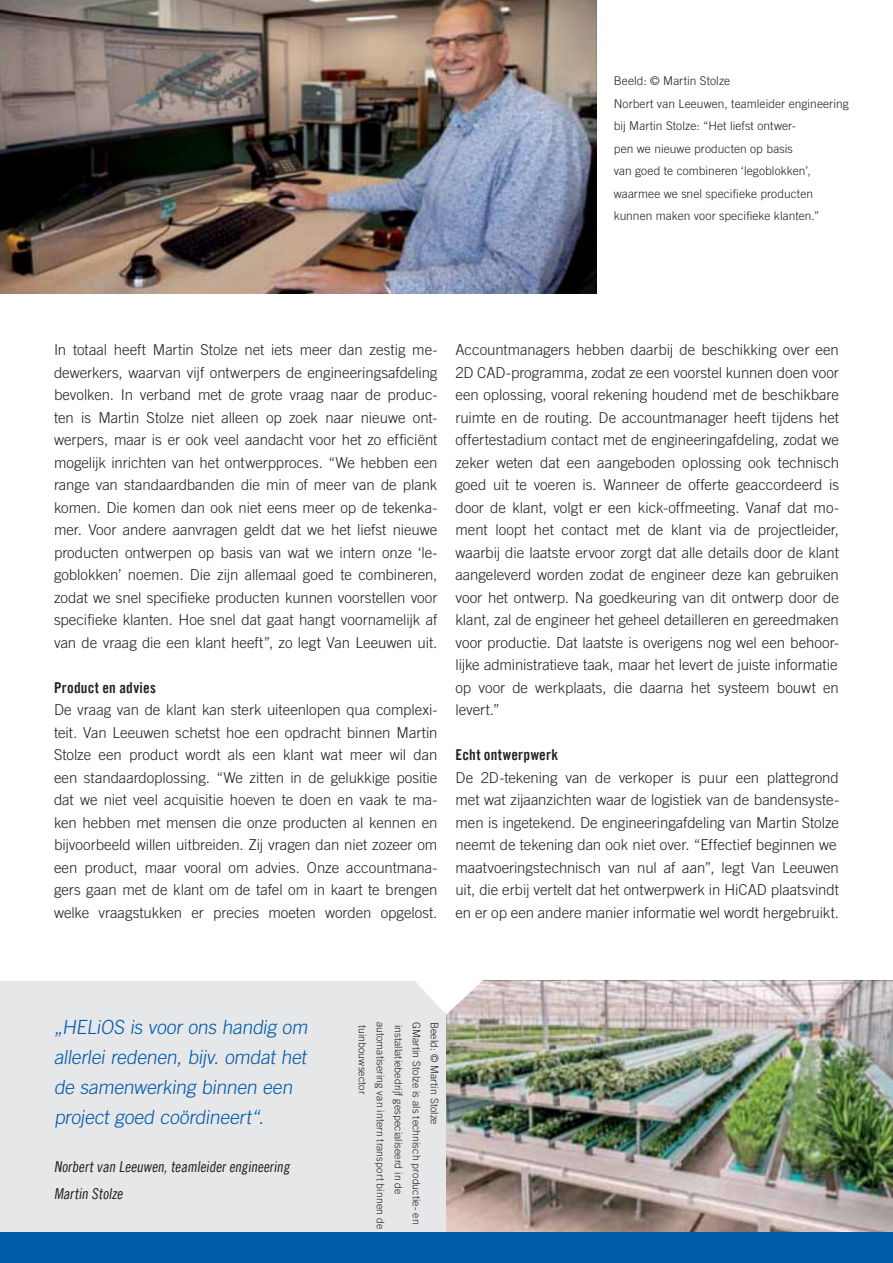
<style>
.page{position:relative;width:893px;height:1263px;background:#fff}
.page>*{position:absolute;margin:0;border:0;box-sizing:border-box;transform-origin:0 0}
.t1{font:300 19.5px/30px "Trade Gothic LT Com";color:#015aaa}
.t2{font:300 15px/22.5px "Trade Gothic LT Com";letter-spacing:-.005em;color:#231f20;text-align:justify}
.t3{font:15px/27px "Trade Gothic LT Com Cn 18";color:#221e1f}
.t4{font:15px "Trade Gothic LT Com Bd Cn 20";letter-spacing:.02em;color:#231f20}
.t5{font:300 12px/22.5px "Trade Gothic LT Com";letter-spacing:.005em;color:#231f20}
.t6{font:300 10.5px "Trade Gothic LT Com";letter-spacing:.01em;color:#231f20}
</style>
<div class="page">
<img style="left:0;top:0;width:597px;height:293px">
<div style="left:0;top:982px;width:893px;height:276px;background:#e6e7e9"></div>
<img style="left:446px;top:980px;width:447px;height:253px">
<svg style="left:411px;top:980px;width:93px;height:36px"></svg>
<div style="left:0;top:1233px;width:893px;height:30px;background:#015aaa"></div>
<p class="t5" style="left:614px;top:69px;width:236px">Beeld: © Martin Stolze<br>Norbert van Leeuwen, teamleider engineering bij Martin Stolze: “Het liefst ontwer-<br>pen we nieuwe producten op basis<br>van goed te combineren ‘legoblokken’, waarmee we snel specifieke producten kunnen maken voor specifieke klanten.”</p>
<p class="t2" style="left:54px;top:338px;width:385px">In totaal heeft Martin Stolze net iets meer dan zestig me&shy;dewerkers, waarvan vijf ontwerpers de engineeringsafdeling bevolken. In verband met de grote vraag naar de produc&shy;ten is Martin Stolze niet alleen op zoek naar nieuwe ont&shy;werpers, maar is er ook veel aandacht voor het zo efficiënt mogelijk inrichten van het ontwerpproces. “We hebben een range van standaardbanden die min of meer van de plank komen. Die komen dan ook niet eens meer op de tekenka&shy;mer. Voor andere aanvragen geldt dat we het liefst nieuwe producten ontwerpen op basis van wat we intern onze ‘le&shy;goblokken’ noemen. Die zijn allemaal goed te combineren, zodat we snel specifieke producten kunnen voorstellen voor specifieke klanten. Hoe snel dat gaat hangt voornamelijk af van de vraag die een klant heeft”, zo legt Van Leeuwen uit.</p>
<p class="t4" style="left:54px;top:678px;width:103px">Product en advies</p>
<p class="t2" style="left:54px;top:698px;width:385px">De vraag van de klant kan sterk uiteenlopen qua complexi&shy;teit. Van Leeuwen schetst hoe een opdracht binnen Martin Stolze een product wordt als een klant wat meer wil dan een standaardoplossing. “We zitten in de gelukkige positie dat we niet veel acquisitie hoeven te doen en vaak te ma&shy;ken hebben met mensen die onze producten al kennen en bijvoorbeeld willen uitbreiden. Zij vragen dan niet zozeer om een product, maar vooral om advies. Onze accountmana&shy;gers gaan met de klant om de tafel om in kaart te brengen welke vraagstukken er precies moeten worden opgelost.</p>
<p class="t2" style="left:455px;top:338px;width:385px">Accountmanagers hebben daarbij de beschikking over een 2D CAD-programma, zodat ze een voorstel kunnen doen voor een oplossing, vooral rekening houdend met de beschikbare ruimte en de routing. De accountmanager heeft tijdens het offertestadium contact met de engineeringafdeling, zodat we zeker weten dat een aangeboden oplossing ook technisch goed uit te voeren is. Wanneer de offerte geaccordeerd is door de klant, volgt er een kick-offmeeting. Vanaf dat mo&shy;ment loopt het contact met de klant via de projectleider, waarbij die laatste ervoor zorgt dat alle details door de klant aangeleverd worden zodat de engineer deze kan gebruiken voor het ontwerp. Na goedkeuring van dit ontwerp door de klant, zal de engineer het geheel detailleren en gereedmaken voor productie. Dat laatste is overigens nog wel een behoor&shy;lijke administratieve taak, maar het levert de juiste informatie op voor de werkplaats, die daarna het systeem bouwt en levert.”</p>
<p class="t4" style="left:455px;top:746px;width:104px">Echt ontwerpwerk</p>
<p class="t2" style="left:455px;top:766px;width:385px;text-align:left">De 2D-tekening van de verkoper is puur een plattegrond met wat zijaanzichten waar de logistiek van de bandensyste&shy;men is ingetekend. De engineeringafdeling van Martin Stolze neemt de tekening dan ook niet over. “Effectief beginnen we maatvoeringstechnisch van nul af aan”, legt Van Leeuwen uit, die erbij vertelt dat het ontwerpwerk in HiCAD plaatsvindt en er op een andere manier informatie wel wordt hergebruikt.</p>
<h1 class="t1" style="left:54px;top:1011px;width:258px">„HELiOS is voor ons handig om allerlei redenen, bijv. omdat het de samenwerking binnen een project goed coördineert“.</h1>
<p class="t3" style="left:54px;top:1153px;width:240px">Norbert van Leeuwen, teamleider engineering<br>Martin Stolze</p>
<p class="t6" style="left:369px;top:1025px;width:71px;rotate:90deg">tuinbouwsector</p>
<p class="t6" style="left:387px;top:1022px;width:209px;rotate:90deg">automatisering van intern transport binnen de</p>
<p class="t6" style="left:405px;top:1025px;width:171px;rotate:90deg">installatiebedrijf gespecialiseerd in de</p>
<p class="t6" style="left:423px;top:1022px;width:204px;rotate:90deg">GMartin Stolze is als technisch productie- en</p>
<p class="t6" style="left:441px;top:1022px;width:104px;rotate:90deg">Beeld: © Martin Stolze</p>
</div>
